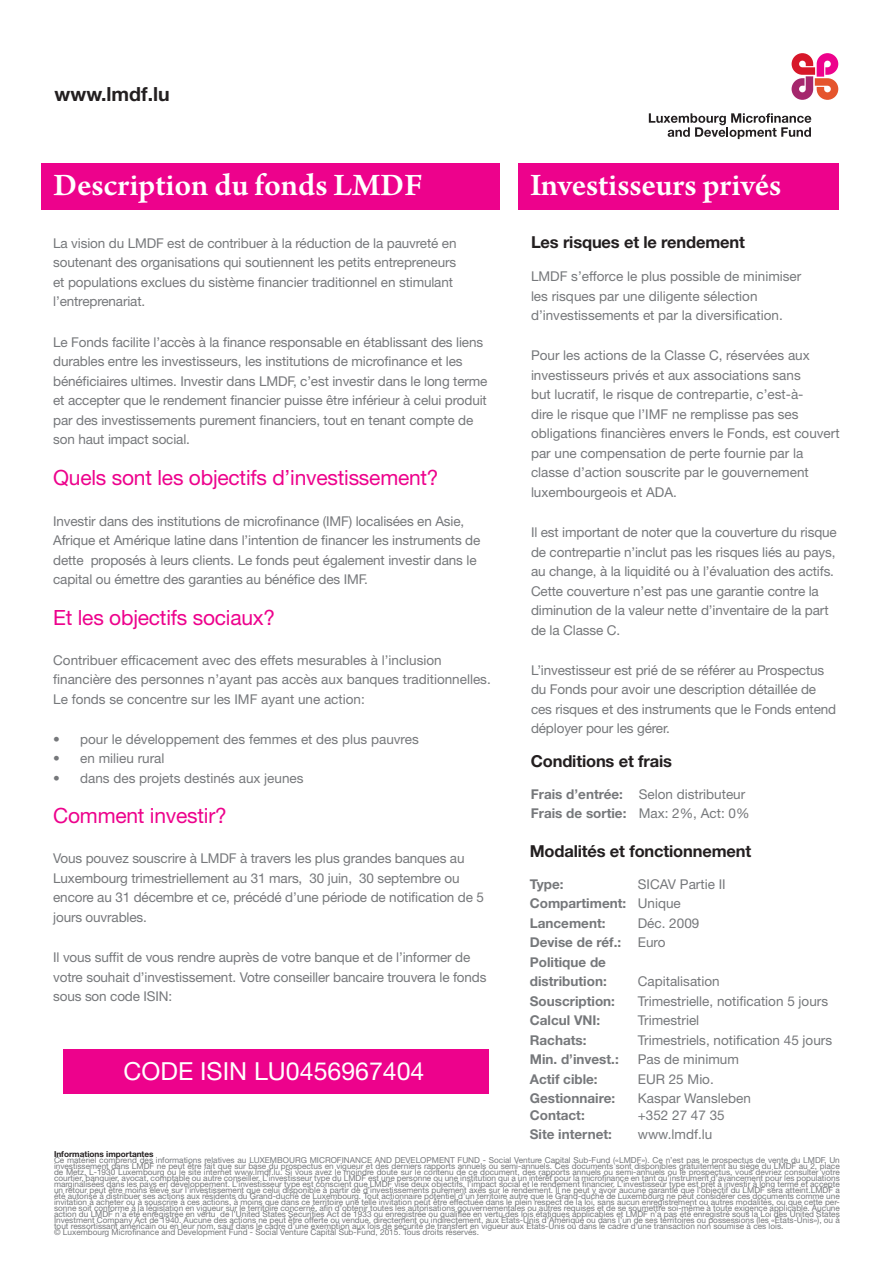
<style>
.page{position:relative;width:893px;height:1263px;background:#fff}
.page>*{position:absolute;margin:0;border:0;box-sizing:border-box;transform-origin:0 0}
.t1{font:600 33px "Arno Pro";color:#fff}
.t2{font:24.9px "Helvetica Neue LT Std";color:#fff}
.t3{font:21px "Helvetica Neue LT Std";letter-spacing:-.01em;color:#ed028c}
.t4{font:700 19.5px "Helvetica Neue LT Std";color:#231f20}
.t5{font:700 16.5px "Helvetica Neue LT Std";letter-spacing:-.01em;color:#231f20}
.t6{font:13.5px/19.5px "Helvetica Neue LT Std";letter-spacing:-.01em;color:#76787b}
.t7{font:700 13.5px "Helvetica Neue LT Std";color:#76787b}
.t8{font:8.25px/6px "Helvetica Neue LT Std";color:#76787b;text-align:justify}
.t9{font:700 8.25px "Helvetica Neue LT Std";color:#231f20}
.s1{font-weight:700}
.s2{font-weight:400}
</style>
<div class="page">
<svg style="left:792px;top:53px;width:46px;height:47px"></svg>
<svg style="left:649px;top:113px;width:162px;height:26px"></svg>
<div style="left:42px;top:163px;width:458px;height:47px;background:#ed028c"></div>
<div style="left:518px;top:163px;width:320px;height:47px;background:#ed028c"></div>
<div style="left:64px;top:1049px;width:425px;height:45px;background:#ed028c"></div>
<p class="t4" style="left:55px;top:82px;width:117px">www.lmdf.lu</p>
<p class="t1" style="left:54px;top:166px;width:370px">Description du fonds LMDF</p>
<p class="t6" style="left:53px;top:233px;width:405px">La vision du LMDF est de contribuer à la réduction de la pauvreté en soutenant des organisations qui soutiennent les petits entrepreneurs et populations exclues du sistème financier traditionnel en stimulant l’entreprenariat.</p>
<p class="t6" style="left:53px;top:332px;width:436px">Le Fonds facilite l’accès à la finance responsable en établissant des liens durables entre les investisseurs, les institutions de microfinance et les bénéficiaires ultimes. Investir dans LMDF, c’est investir dans le long terme et accepter que le rendement financier puisse être inférieur à celui produit par des investissements purement financiers, tout en tenant compte de son haut impact social.</p>
<p class="t3" style="left:53px;top:465px;width:387px">Quels sont les objectifs d’investissement?</p>
<p class="t6" style="left:53px;top:511px;width:429px">Investir dans des institutions de microfinance (IMF) localisées en Asie, Afrique et Amérique latine dans l’intention de financer les instruments de dette proposés à leurs clients. Le fonds peut également investir dans le capital ou émettre des garanties au bénéfice des IMF.</p>
<p class="t3" style="left:53px;top:605px;width:224px">Et les objectifs sociaux?</p>
<p class="t6" style="left:53px;top:650px;width:439px">Contribuer efficacement avec des effets mesurables à l’inclusion financière des personnes n’ayant pas accès aux banques traditionnelles.<br>Le fonds se concentre sur les IMF ayant une action:</p>
<p class="t6" style="left:53px;top:729px;width:367px">• pour le développement des femmes et des plus pauvres</p>
<p class="t6" style="left:53px;top:748px;width:113px">• en milieu rural</p>
<p class="t6" style="left:53px;top:768px;width:252px">• dans des projets destinés aux jeunes</p>
<p class="t3" style="left:53px;top:802px;width:175px">Comment investir?</p>
<p class="t6" style="left:53px;top:848px;width:432px">Vous pouvez souscrire à LMDF à travers les plus grandes banques au Luxembourg trimestriellement au 31 mars, 30 juin, 30 septembre ou encore au 31 décembre et ce, précédé d’une période de notification de 5 jours ouvrables.</p>
<p class="t6" style="left:53px;top:948px;width:435px">Il vous suffit de vous rendre auprès de votre banque et de l’informer de votre souhait d’investissement. Votre conseiller bancaire trouvera le fonds sous son code ISIN:</p>
<p class="t2" style="left:124px;top:1056px;width:302px">CODE ISIN LU0456967404</p>
<p class="t1" style="left:530px;top:166px;width:253px">Investisseurs privés</p>
<p class="t5" style="left:531px;top:232px;width:215px">Les risques et le rendement</p>
<p class="t6" style="left:531px;top:266px;width:272px">LMDF s’efforce le plus possible de minimiser les risques par une diligente sélection d’investissements et par la diversification.</p>
<p class="t6" style="left:531px;top:345px;width:310px">Pour les actions de la Classe C, réservées aux investisseurs privés et aux associations sans<br>but lucratif, le risque de contrepartie, c’est-à-<br>dire le risque que l’IMF ne remplisse pas ses obligations financières envers le Fonds, est couvert par une compensation de perte fournie par la classe d’action souscrite par le gouvernement luxembourgeois et ADA.</p>
<p class="t6" style="left:531px;top:523px;width:307px">Il est important de noter que la couverture du risque de contrepartie n’inclut pas les risques liés au pays, au change, à la liquidité ou à l’évaluation des actifs.<br>Cette couverture n’est pas une garantie contre la diminution de la valeur nette d’inventaire de la part de la Classe C.</p>
<p class="t6" style="left:531px;top:660px;width:307px">L’investisseur est prié de se référer au Prospectus du Fonds pour avoir une description détaillée de ces risques et des instruments que le Fonds entend déployer pour les gérer.</p>
<p class="t5" style="left:531px;top:750px;width:143px">Conditions et frais</p>
<p class="t6" style="left:531px;top:784px;width:216px"><span class="s1">Frais d’entrée:</span> Selon distributeur</p>
<p class="t7" style="left:531px;top:805px;width:220px">Frais de sortie: <span class="s2">Max: 2%, Act: 0%</span></p>
<p class="t5" style="left:530px;top:840px;width:223px">Modalités et fonctionnement</p>
<p class="t7" style="left:530px;top:876px;width:35px">Type:</p>
<p class="t6" style="left:638px;top:874px;width:89px">SICAV Partie II</p>
<p class="t7" style="left:530px;top:895px;width:153px">Compartiment: <span class="s2">Unique</span></p>
<p class="t7" style="left:530px;top:915px;width:77px">Lancement:</p>
<p class="t6" style="left:638px;top:913px;width:63px">Déc. 2009</p>
<p class="t7" style="left:530px;top:934px;width:137px">Devise de réf.: <span class="s2">Euro</span></p>
<p class="t7" style="left:530px;top:954px;width:78px">Politique de</p>
<p class="t7" style="left:530px;top:973px;width:78px">distribution:</p>
<p class="t6" style="left:638px;top:972px;width:83px">Capitalisation</p>
<p class="t7" style="left:530px;top:993px;width:87px">Souscription:</p>
<p class="t6" style="left:638px;top:991px;width:192px">Trimestrielle, notification 5 jours</p>
<p class="t7" style="left:530px;top:1012px;width:72px">Calcul VNI:</p>
<p class="t6" style="left:638px;top:1011px;width:63px">Trimestriel</p>
<p class="t7" style="left:530px;top:1032px;width:58px">Rachats:</p>
<p class="t6" style="left:638px;top:1030px;width:196px">Trimestriels, notification 45 jours</p>
<p class="t7" style="left:530px;top:1051px;width:91px">Min. d’invest.:</p>
<p class="t6" style="left:638px;top:1050px;width:103px">Pas de minimum</p>
<p class="t7" style="left:530px;top:1071px;width:69px">Actif cible:</p>
<p class="t6" style="left:638px;top:1069px;width:78px">EUR 25 Mio.</p>
<p class="t7" style="left:530px;top:1090px;width:87px">Gestionnaire:</p>
<p class="t6" style="left:638px;top:1089px;width:115px">Kaspar Wansleben</p>
<p class="t7" style="left:530px;top:1106px;width:57px">Contact:</p>
<p class="t6" style="left:638px;top:1105px;width:88px">+352 27 47 35</p>
<p class="t7" style="left:530px;top:1126px;width:84px">Site internet:</p>
<p class="t6" style="left:638px;top:1124px;width:76px">www.lmdf.lu</p>
<p class="t9" style="left:54px;top:1149px;width:101px">Informations importantes</p>
<p class="t8" style="left:54px;top:1157px;width:787px">Ce matériel comprend des informations relatives au LUXEMBOURG MICROFINANCE AND DEVELOPMENT FUND - Social Venture Capital Sub-Fund («LMDF»). Ce n’est pas le prospectus de vente du LMDF. Un investissement dans LMDF ne peut être fait que sur base du prospectus en vigueur et des derniers rapports annuels ou semi-annuels. Ces documents sont disponibles gratuitement au siège du LMDF au 2, place de Metz, L-1930 Luxembourg ou le site internet www.lmdf.lu. Si vous avez le moindre doute sur le contenu de ce document, des rapports annuels ou semi-annuels ou le prospectus, vous devriez consulter votre courtier, banquier, avocat, comptable ou autre conseiller. L’investisseur type du LMDF est une personne ou une institution qui a un intérêt pour la microfinance en tant qu’instrument d’avancement pour les populations marginalisées dans les pays en développement. L’investisseur type est conscient que LMDF vise deux objectifs, l’impact social et le rendement financier. L’investisseur type est prêt à investir à long terme et accepte un retour peut être moins élevé sur l’investissement que celui disponible à partir de d’investissements purement axés sur le rendement. Il ne peut y avoir aucune garantie que l’objectif du LMDF sera atteint.LMDF a été autorisé à distribuer ses actions aux résidents du Grand-duché de Luxembourg. Tout actionnaire potentiel d’un territoire autre que le Grand-duché de Luxembourg ne peut considérer ces documents comme une invitation à acheter ou à souscrire à ces actions, à moins que dans ce territoire une telle invitation peut être effectuée dans le plein respect de la loi, sans aucun enregistrement ou autres modalités, ou que cette per&shy;sonne soit conforme à la législation en vigueur sur le territoire concerné, afin d’obtenir toutes les autorisations gouvernementales ou autres requises et de se soumettre soi-même à toute exigence applicable. Aucune action du LMDF n’a été enregistrée en vertu de l’United States Securities Act de 1933 ou enregistrée ou qualifiée en vertu des lois étatiques applicables et LMDF n’a pas été enregistré sous la Loi des United States Investment Company Act de 1940. Aucune des actions ne peut être offerte ou vendue, directement ou indirectement, aux États-Unis d’Amérique ou dans l’un de ses territoires ou possessions (les «États-Unis»), ou à tout ressortissant américain ou en leur nom, sauf dans le cadre d’une exemption aux lois de sécurité de transfert en vigueur aux États-Unis ou dans le cadre d’une transaction non soumise à ces lois.</p>
<p class="t8" style="left:54px;top:1229px;width:426px">© Luxembourg Microfinance and Development Fund - Social Venture Capital Sub-Fund, 2015. Tous droits réservés.</p>
</div>
